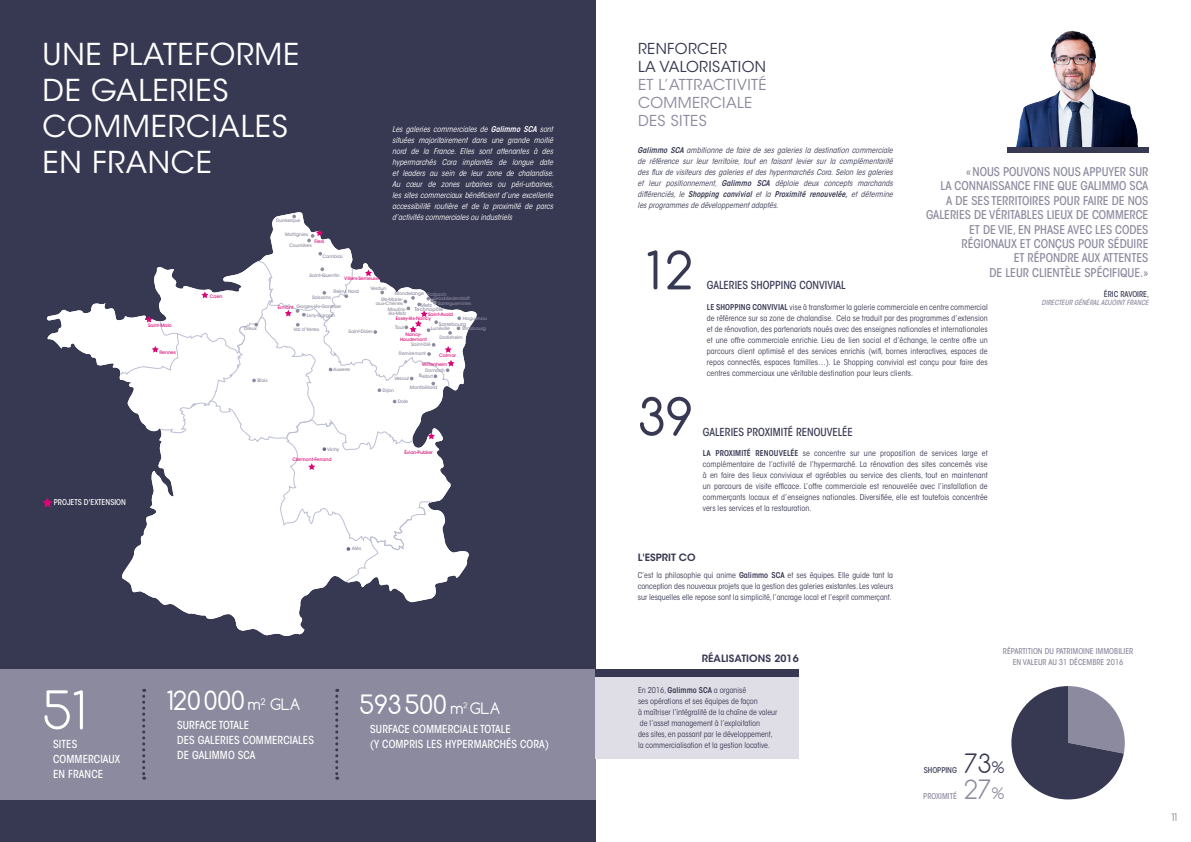
<style>
.page{position:relative;width:1191px;height:842px;background:#fff}
.page>*{position:absolute;margin:0;border:0;box-sizing:border-box;transform-origin:0 0}
.t1{font:50px "Comfortaa";color:#373852}
.t2{font:300 50px "Comfortaa";color:#fff}
.t3{font:30px/36px "ITC Avant Garde Std";letter-spacing:.025em;color:#fff}
.t4{font:25px "Comfortaa";color:#fff}
.t5{font:300 25px "Comfortaa";color:#8b8a9f}
.t6{font:300 25px "Comfortaa";color:#373852}
.t7{font:15px/18px "ITC Avant Garde Std";letter-spacing:.025em;color:#8b8a9f}
.t8{font:15px/18px "ITC Avant Garde Std";letter-spacing:.025em;color:#373852}
.t9{font:500 condensed 12px/14.4px "ITC Avant Garde Std";color:#8b8a9f;text-align:right}
.t10{font:500 condensed 11px/15px "ITC Avant Garde Std";letter-spacing:.01em;color:#fff}
.t11{font:500 condensed 11px "ITC Avant Garde Std";color:#373852}
.t12{font:600 10px "ITC Avant Garde Std";letter-spacing:.01em;color:#373852}
.t13{font:10px "Comfortaa";color:#8b8a9f}
.t14{font:condensed 8px/11px "ITC Avant Garde Std";color:#373852;text-align:justify}
.t15{font:italic condensed 8px/11px "ITC Avant Garde Std";color:#373852;text-align:justify}
.t16{font:italic condensed 8px/11px "ITC Avant Garde Std";color:#fff;text-align:justify}
.t17{font:500 condensed 8px/11px "ITC Avant Garde Std";color:#8b8a9f;text-align:center}
.t18{font:500 condensed 8px "ITC Avant Garde Std";color:#373852}
.t19{font:500 condensed 8px "ITC Avant Garde Std";color:#fff}
.t20{font:italic 500 condensed 7px "ITC Avant Garde Std";color:#8b8a9f}
.t21{font:500 5.1px/4.3px "ITC Avant Garde Std";letter-spacing:-.01em;color:#8b8a9f}
.t22{font:500 4.6px/3.9px "ITC Avant Garde Std";letter-spacing:-.01em;color:#8b8a9f}
.t23{font:500 4.6px/4.7px "ITC Avant Garde Std";letter-spacing:-.01em;color:#db0575;text-align:center}
.s1{font-weight:600}
.s2{color:#db0575}
.s3{font-size:15px}
</style>
<div class="page">
<div style="left:0;top:0;width:595px;height:842px;background:#373852"></div>
<svg style="left:47px;top:212px;width:430px;height:424px"></svg>
<svg style="left:292px;top:215px;width:4px;height:3px"></svg>
<svg style="left:307px;top:229px;width:16px;height:13px"></svg>
<svg style="left:119px;top:252px;width:342px;height:331px"></svg>
<svg style="left:1011px;top:686px;width:114px;height:113px"></svg>
<div style="left:0;top:669px;width:595px;height:130px;background:#8b8a9f"></div>
<svg style="left:142px;top:689px;width:3px;height:91px"></svg>
<svg style="left:335px;top:689px;width:3px;height:91px"></svg>
<div style="left:595px;top:676px;width:203px;height:82px;background:#dfdee6"></div>
<div style="left:595px;top:669px;width:203px;height:7px;background:#373852"></div>
<svg style="left:43px;top:497px;width:9px;height:11px"></svg>
<div style="left:1007px;top:147px;width:141px;height:6px;background:#373852"></div>
<img style="left:1016px;top:30px;width:122px;height:117px">
<h2 class="t3" style="left:43px;top:36px;width:258px">UNE PLATEFORME<br>DE GALERIES<br>COMMERCIALES<br>EN FRANCE</h2>
<p class="t22" style="left:276px;top:219px;width:26px">Dunkerque</p>
<p class="t22" style="left:285px;top:232px;width:25px">Wattignies</p>
<p class="t22" style="left:289px;top:243px;width:24px">Courrières</p>
<p class="t23" style="left:314px;top:239px;width:11px">Flers</p>
<p class="t16" style="left:392px;top:123px;width:165px">Les galeries commerciales de <span class="s1">Galimmo SCA</span> sont situées majoritairement dans une grande moitié nord de la France. Elles sont attenantes à des hypermarchés Cora implantés de longue date et leaders au sein de leur zone de chalandise.<br>Au cœur de zones urbaines ou péri-urbaines, lessitescommerciauxbénéficientd’uneexcellente accessibilité routière et de la proximité de parcs d’activitéscommercialesouindustriels</p>
<p class="t23" style="left:148px;top:323px;width:25px">Saint-Malo</p>
<p class="t23" style="left:159px;top:349px;width:18px">Rennes</p>
<p class="t19" style="left:54px;top:498px;width:74px">PROJETS D'EXTENSION</p>
<p class="t23" style="left:210px;top:293px;width:14px">Caen</p>
<p class="t22" style="left:244px;top:327px;width:14px">Dreux</p>
<p class="t22" style="left:257px;top:378px;width:11px">Blois</p>
<p class="t22" style="left:322px;top:254px;width:21px">Cambrai</p>
<p class="t22" style="left:309px;top:273px;width:32px">Saint-Quentin</p>
<p class="t22" style="left:312px;top:295px;width:20px">Soissons</p>
<p class="t23" style="left:344px;top:276px;width:36px">Villers-Semeuse</p>
<p class="t22" style="left:370px;top:286px;width:17px">Verdun</p>
<p class="t22" style="left:333px;top:289px;width:27px">Reims Nord</p>
<p class="t22" style="left:395px;top:291px;width:53px">Mondelange Forbach</p>
<p class="t22" style="left:433px;top:296px;width:38px">Grosbliederstroff</p>
<p class="t22" style="left:438px;top:301px;width:35px">Sarreguemines</p>
<p class="t22" style="left:463px;top:316px;width:26px">Haguenau</p>
<p class="t22" style="left:439px;top:324px;width:48px;line-height:8.7px;text-indent:23px">Strasbourg<br>Dorlisheim</p>
<p class="t22" style="left:376px;top:297px;width:29px;text-align:right">Ste-Marie&shy;aux-Chènes</p>
<p class="t21" style="left:414px;top:303px;width:30px;text-indent:6px">Metz<br>Technopôle</p>
<p class="t23" style="left:428px;top:312px;width:26px">Saint-Avold</p>
<p class="t21" style="left:439px;top:322px;width:29px">Sarrebourg</p>
<p class="t22" style="left:307px;top:302px;width:36px;line-height:8.5px;text-indent:-29px"><span class="s2">Ermont</span> Garges-lés-Gonesse<br>Livry-Gargan</p>
<p class="t22" style="left:388px;top:307px;width:20px">Moulins&shy;lès-Metz</p>
<p class="t23" style="left:396px;top:316px;width:37px">Essey-lès-Nancy</p>
<p class="t22" style="left:395px;top:326px;width:10px">Toul</p>
<p class="t22" style="left:431px;top:326px;width:21px">Lunéville</p>
<p class="t23" style="left:400px;top:332px;width:28px">Nancy-<br>Houdemont</p>
<p class="t22" style="left:411px;top:342px;width:21px">Saint-Dié</p>
<p class="t22" style="left:293px;top:327px;width:27px">Val d’Yerres</p>
<p class="t22" style="left:348px;top:330px;width:26px">Saint-Dizier</p>
<p class="t22" style="left:333px;top:367px;width:18px">Auxerre</p>
<p class="t22" style="left:399px;top:352px;width:29px">Remiremont</p>
<p class="t23" style="left:422px;top:362px;width:27px">Wittenheim</p>
<p class="t23" style="left:439px;top:353px;width:18px">Colmar</p>
<p class="t22" style="left:425px;top:368px;width:21px">Dornach</p>
<p class="t22" style="left:419px;top:374px;width:15px">Belfort</p>
<p class="t22" style="left:410px;top:385px;width:29px">Montbéliard</p>
<p class="t22" style="left:394px;top:376px;width:16px">Vesoul</p>
<p class="t22" style="left:383px;top:388px;width:13px">Dijon</p>
<p class="t22" style="left:398px;top:400px;width:12px">Dole</p>
<p class="t22" style="left:327px;top:447px;width:14px">Vichy</p>
<p class="t23" style="left:404px;top:450px;width:30px">Évian-Publier</p>
<p class="t23" style="left:292px;top:457px;width:41px">Clermont-Ferrand</p>
<p class="t22" style="left:352px;top:547px;width:11px">Alès</p>
<h1 class="t2" style="left:43px;top:679px;width:44px">51</h1>
<h3 class="t10" style="left:53px;top:737px;width:69px">SITES<br>COMMERCIAUX<br>EN FRANCE</h3>
<h3 class="t4" style="left:166px;top:684px;width:135px">120000 <span class="s3">m</span><sup>2</sup> <span class="s3">GLA</span></h3>
<h3 class="t4" style="left:359px;top:688px;width:142px">593500 <span class="s3">m²GLA</span></h3>
<h3 class="t10" style="left:370px;top:721px;width:180px">SURFACE COMMERCIALE TOTALE<br>(Y COMPRIS LES HYPERMARCHÉS CORA)</h3>
<h3 class="t10" style="left:177px;top:717px;width:138px">SURFACE TOTALE<br>DES GALERIES COMMERCIALES<br>DE GALIMMO SCA</h3>
<h3 class="t8" style="left:638px;top:39px;width:129px">RENFORCER<br>LA VALORISATION</h3>
<h3 class="t7" style="left:638px;top:75px;width:130px">ET L’ATTRACTIVITÉ<br>COMMERCIALE<br>DES SITES</h3>
<p class="t15" style="left:637px;top:144px;width:259px"><span class="s1">Galimmo SCA</span> ambitionne de faire de ses galeries la destination commerciale de référence sur leur territoire, tout en faisant levier sur la complémentarité des flux de visiteurs des galeries et des hypermarchés Cora.Selon les galeries et leur positionnement, <span class="s1">Galimmo SCA</span> déploie deux concepts marchands différenciés, le <span class="s1">Shopping convivial</span> et la <span class="s1">Proximité renouvelée,</span> et détermine lesprogrammesdedéveloppementadaptés.</p>
<p class="t9" style="left:926px;top:164px;width:224px">«NOUS POUVONS NOUS APPUYER SUR<br>LA CONNAISSANCE FINE QUE GALIMMO SCA<br>A DE SES TERRITOIRES POUR FAIRE DE NOS GALERIES DE VÉRITABLES LIEUX DE COMMERCE ET DE VIE, EN PHASE AVEC LES CODES RÉGIONAUX ET CONÇUS POUR SÉDUIRE<br>ET RÉPONDRE AUX ATTENTES<br>DE LEUR CLIENTÈLE SPÉCIFIQUE.»</p>
<p class="t18" style="left:1104px;top:289px;width:47px">ÉRIC RAVOIRE,</p>
<p class="t20" style="left:1041px;top:298px;width:110px">DIRECTEURGÉNÉRALADJOINTFRANCE</p>
<h1 class="t1" style="left:645px;top:239px;width:49px">12</h1>
<h3 class="t11" style="left:707px;top:279px;width:140px">GALERIES SHOPPING CONVIVIAL</h3>
<p class="t14" style="left:707px;top:301px;width:282px"><span class="s1">LE SHOPPING CONVIVIAL</span> vise à transformer la galerie commerciale en centre commercial de référence sur sa zone de chalandise. Cela se traduit par des programmes d’extension et de rénovation, des partenariats noués avec des enseignes nationales et internationales et une offre commerciale enrichie. Lieu de lien social et d’échange, le centre offre un parcours client optimisé et des services enrichis (wifi, bornes interactives, espaces de repos connectés, espaces familles…). Le Shopping convivial est conçu pour faire des centres commerciaux une véritable destination pour leurs clients.</p>
<h1 class="t1" style="left:638px;top:385px;width:56px">39</h1>
<h3 class="t11" style="left:703px;top:425px;width:151px">GALERIES PROXIMITÉ RENOUVELÉE</h3>
<p class="t14" style="left:703px;top:448px;width:286px"><span class="s1">LA PROXIMITÉ RENOUVELÉE</span> se concentre sur une proposition de services large et complémentaire de l’activité de l’hypermarché. La rénovation des sites concernés vise à en faire des lieux conviviaux et agréables au service des clients, tout en maintenant un parcours de visite efficace. L’offre commerciale est renouvelée avec l’installation de commerçants locaux et d’enseignes nationales. Diversifiée, elle est toutefois concentrée vers les services et la restauration.</p>
<p class="t12" style="left:638px;top:551px;width:59px">L'ESPRIT CO</p>
<p class="t14" style="left:638px;top:569px;width:257px">C’est la philosophie qui anime <span class="s1">Galimmo SCA</span> et ses équipes. Elle guide tant la conception des nouveaux projets que la gestion des galeries existantes. Les valeurs sur lesquelles elle repose sont la simplicité, l’ancrage local et l’esprit commerçant.</p>
<p class="t12" style="left:701px;top:652px;width:98px">RÉALISATIONS 2016</p>
<p class="t14" style="left:638px;top:684px;width:141px;text-align:left">En 2016, <span class="s1">Galimmo SCA</span> a organisé<br>ses opérations et ses équipes de façon<br>à maîtriser l’intégralité de la chaîne de valeur de l’asset management à l’exploitation<br>des sites, en passant par le développement, la commercialisation et la gestion locative.</p>
<p class="t17" style="left:1002px;top:645px;width:132px">RÉPARTITION DU PATRIMOINE IMMOBILIER<br>EN VALEUR AU 31 DÉCEMBRE 2016</p>
<p class="t18" style="left:923px;top:765px;width:35px">SHOPPING</p>
<p class="t17" style="left:923px;top:791px;width:35px">PROXIMITÉ</p>
<h3 class="t6" style="left:964px;top:747px;width:42px">73<span class="s3">%</span></h3>
<h3 class="t5" style="left:964px;top:774px;width:42px">27<span class="s3">%</span></h3>
<p class="t13" style="left:1171px;top:811px;width:7px">11</p>
</div>
